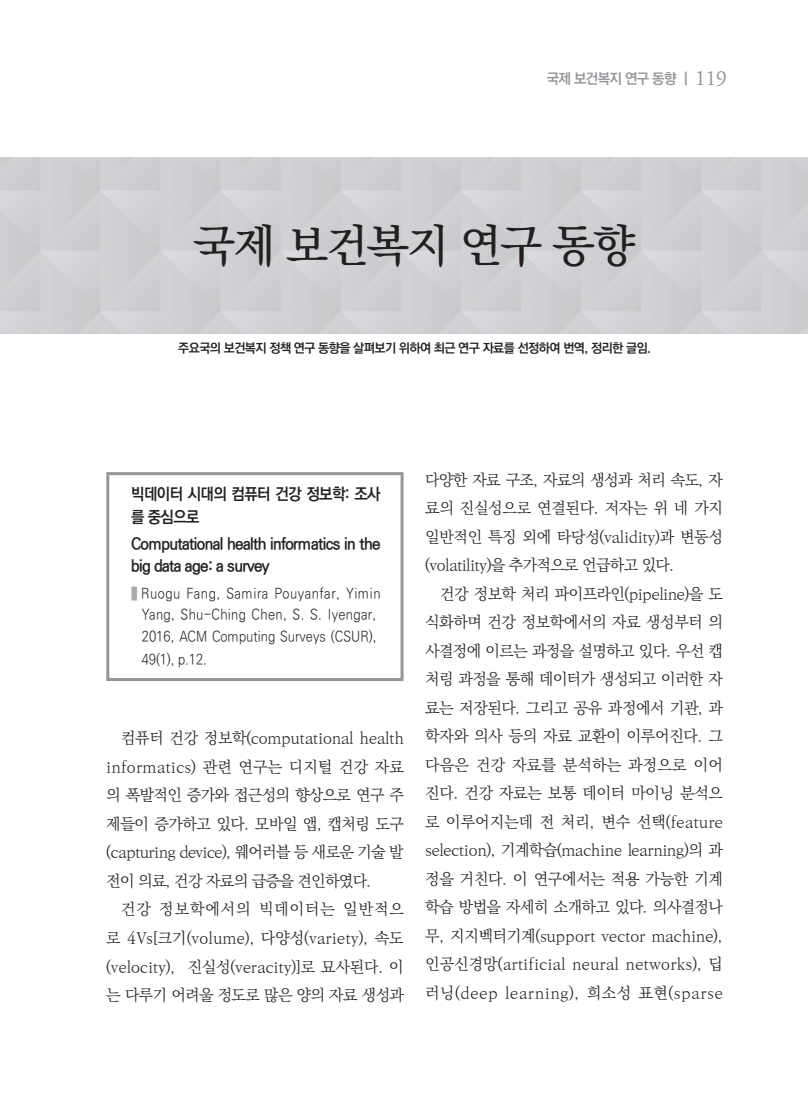
<style>
.page{position:relative;width:808px;height:1106px;background:#fff}
.page>*{position:absolute;margin:0;border:0;box-sizing:border-box;transform-origin:0 0}
._01_제목{font:45px "Ko Pub Batang PM";letter-spacing:-.04em;color:#231f20}
.t1{font:16.2px/22.5px "Ko Pub Dotum PB";letter-spacing:-.04em;color:#231f20;scale:.95 1}
._04_본문_명조{font:15.75px/28.5px "Ko Pub Batang PL";letter-spacing:-.02em;color:#231f20;text-align:justify}
.t2{font:14.25px/20.7px "Ko Pub Dotum PL";letter-spacing:.025em;color:#231f20;text-align:center;scale:.9 1}
.t3{font:14.25px/22.5px "Ko Pub Dotum PL";color:#231f20;scale:.9 1}
.t4{font:14.25px "Ko Pub Dotum PB";letter-spacing:-.04em;color:#939598}
.t5{font:12.75px "Ko Pub Dotum PB";letter-spacing:-.04em;color:#231f20}
.s1{font-family:"Ko Pub Batang PM";font-size:18.75px}
.s2{font-size:18px;color:#a8a9ad}
</style>
<div class="page">
<hr style="left:106px;top:472px;width:297px;height:3px;background:#939598">
<hr style="left:106px;top:475px;width:3px;height:203px;background:#939598">
<hr style="left:400px;top:475px;width:3px;height:203px;background:#939598">
<hr style="left:106px;top:678px;width:297px;height:3px;background:#939598">
<p class="t4" style="left:547px;top:71px;width:182px">국제 보건복지 연구 동향 | <span class="s1">119</span></p>
<p class="_01_제목" style="left:193px;top:223px;width:443px">국제 보건복지 연구 동향</p>
<p class="t5" style="left:178px;top:341px;width:474px">주요국의 보건복지 정책 연구 동향을 살펴보기 위하여 최근 연구 자료를 선정하여 번역, 정리한 글임.</p>
<p class="t1" style="left:131px;top:483px;width:264px">빅데이터 시대의 컴퓨터 건강 정보학: 조사 를 중심으로</p>
<p class="t1" style="left:131px;top:533px;width:264px">Computational health informatics in the big data age: a survey</p>
<p class="t2" style="left:131px;top:584px;width:279px"><span class="s2">■</span> Ruogu Fang, Samira Pouyanfar, Yimin<br>Yang, Shu-Ching Chen, S. S. Iyengar,</p>
<p class="t3" style="left:142px;top:626px;width:262px">2016, ACM Computing Surveys (CSUR),<br>49(1), p.12.</p>
<p class="_04_본문_명조" style="left:106px;top:725px;width:299px;text-indent:15px">컴퓨터 건강 정보학(computational health informatics) 관련 연구는 디지털 건강 자료 의 폭발적인 증가와 접근성의 향상으로 연구 주 제들이 증가하고 있다. 모바일 앱, 캡처링 도구 (capturing device), 웨어러블 등 새로운 기술 발 전이 의료, 건강 자료의 급증을 견인하였다.</p>
<p class="_04_본문_명조" style="left:106px;top:896px;width:299px;text-indent:15px">건강 정보학에서의 빅데이터는 일반적으 로 4Vs[크기(volume), 다양성(variety), 속도 (velocity), 진실성(veracity)]로 묘사된다. 이 는 다루기 어려울 정도로 많은 양의 자료 생성과</p>
<p class="_04_본문_명조" style="left:425px;top:466px;width:299px">다양한 자료 구조, 자료의 생성과 처리 속도, 자 료의 진실성으로 연결된다. 저자는 위 네 가지 일반적인 특징 외에 타당성(validity)과 변동성 (volatility)을 추가적으로 언급하고 있다.</p>
<p class="_04_본문_명조" style="left:425px;top:580px;width:299px;text-indent:15px">건강 정보학 처리 파이프라인(pipeline)을 도 식화하며 건강 정보학에서의 자료 생성부터 의 사결정에 이르는 과정을 설명하고 있다. 우선 캡 처링 과정을 통해 데이터가 생성되고 이러한 자 료는 저장된다. 그리고 공유 과정에서 기관, 과 학자와 의사 등의 자료 교환이 이루어진다. 그 다음은 건강 자료를 분석하는 과정으로 이어 진다. 건강 자료는 보통 데이터 마이닝 분석으 로 이루어지는데 전 처리, 변수 선택(feature selection), 기계학습(machine learning)의 과 정을 거친다. 이 연구에서는 적용 가능한 기계 학습 방법을 자세히 소개하고 있다. 의사결정나 무, 지지벡터기계(support vector machine), 인공신경망(artificial neural networks), 딥 러닝(deep learning), 희소성 표현(sparse</p>
</div>
